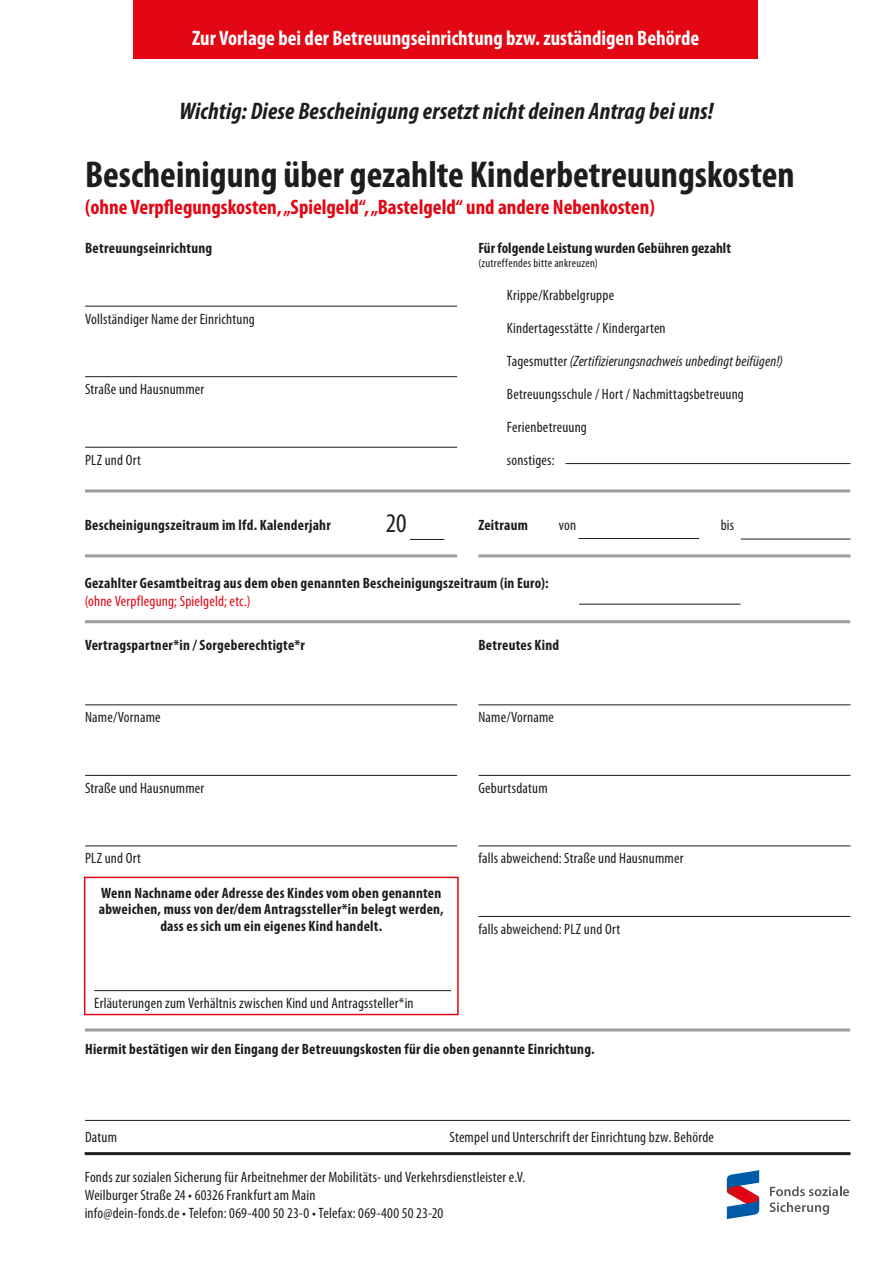
<style>
.page{position:relative;width:893px;height:1263px;background:#fff}
.page>*{position:absolute;margin:0;border:0;box-sizing:border-box;transform-origin:0 0}
.t1{font:700 condensed 37.5px "Myriad Pro";color:#1d1d1b}
.t2{font:condensed 27px "Myriad Pro";color:#1d1d1b}
.t3{font:italic 700 condensed 24px "Myriad Pro";letter-spacing:.01em;color:#1d1d1b}
.t4{font:700 condensed 21px "Myriad Pro";color:#e30613}
.t5{font:700 condensed 21px "Myriad Pro";color:#fff}
.t6{font:condensed 15px/18px "Myriad Pro";letter-spacing:.015em;color:#1d1d1b}
.t7{font:700 condensed 15px/16.5px "Myriad Pro";letter-spacing:.015em;color:#1d1d1b;text-align:center}
.t8{font:italic condensed 15px "Myriad Pro";letter-spacing:.01em;color:#1d1d1b}
.t9{font:condensed 15px "Myriad Pro";letter-spacing:.015em;color:#e30613}
.t10{font:condensed 12px "Myriad Pro";letter-spacing:.025em;color:#1d1d1b}
.s1{font-style:normal}
</style>
<div class="page">
<hr style="left:478px;top:704px;width:372px;height:1px;background:#1d1d1b">
<hr style="left:478px;top:775px;width:372px;height:1px;background:#1d1d1b">
<hr style="left:478px;top:845px;width:372px;height:1px;background:#1d1d1b">
<hr style="left:478px;top:916px;width:372px;height:1px;background:#1d1d1b">
<hr style="left:85px;top:704px;width:372px;height:1px;background:#1d1d1b">
<hr style="left:85px;top:775px;width:372px;height:1px;background:#1d1d1b">
<hr style="left:85px;top:845px;width:372px;height:1px;background:#1d1d1b">
<hr style="left:85px;top:1152px;width:765px;height:3px;background:#1d1d1b">
<div style="left:134px;top:0;width:624px;height:58px;background:#e30613"></div>
<hr style="left:410px;top:539px;width:34px;height:1px;background:#1d1d1b">
<hr style="left:85px;top:554px;width:372px;height:3px;background:#9d9d9c">
<hr style="left:478px;top:554px;width:372px;height:3px;background:#9d9d9c">
<hr style="left:85px;top:1028px;width:765px;height:3px;background:#9d9d9c">
<hr style="left:85px;top:489px;width:765px;height:3px;background:#9d9d9c">
<hr style="left:85px;top:620px;width:765px;height:3px;background:#9d9d9c">
<hr style="left:85px;top:306px;width:372px;height:1px;background:#1d1d1b">
<hr style="left:85px;top:376px;width:372px;height:1px;background:#1d1d1b">
<hr style="left:85px;top:447px;width:372px;height:1px;background:#1d1d1b">
<hr style="left:85px;top:1120px;width:765px;height:1px;background:#1d1d1b">
<svg style="left:770px;top:1186px;width:79px;height:10px"></svg>
<svg style="left:770px;top:1202px;width:59px;height:13px"></svg>
<svg style="left:727px;top:1170px;width:32px;height:49px"></svg>
<hr style="left:578px;top:538px;width:121px;height:1px;background:#1d1d1b">
<hr style="left:741px;top:539px;width:109px;height:1px;background:#1d1d1b">
<hr style="left:579px;top:604px;width:161px;height:1px;background:#1d1d1b">
<div style="left:84px;top:877px;width:375px;height:138px;border:2px solid #e30613"></div>
<hr style="left:566px;top:463px;width:284px;height:1px;background:#1d1d1b">
<hr style="left:94px;top:990px;width:357px;height:1px;background:#1d1d1b">
<h3 class="t5" style="left:192px;top:25px;width:509px">Zur Vorlage bei der Betreuungseinrichtung bzw. zuständigen Behörde</h3>
<h3 class="t3" style="left:180px;top:96px;width:535px">Wichtig: Diese Bescheinigung ersetzt nicht deinen Antrag bei uns!</h3>
<h1 class="t1" style="left:85px;top:151px;width:711px">Bescheinigung über gezahlte Kinderbetreuungskosten</h1>
<h3 class="t4" style="left:85px;top:193px;width:571px">(ohne Verpflegungskosten, „Spielgeld“, „Bastelgeld“ und andere Nebenkosten)</h3>
<p class="t7" style="left:85px;top:239px;width:129px">Betreuungseinrichtung</p>
<p class="t6" style="left:85px;top:309px;width:171px">Vollständiger Name der Einrichtung</p>
<p class="t6" style="left:85px;top:380px;width:121px">Straße und Hausnummer</p>
<p class="t6" style="left:85px;top:450px;width:57px">PLZ und Ort</p>
<p class="t7" style="left:478px;top:239px;width:254px">Für folgende Leistung wurden Gebühren gezahlt</p>
<p class="t10" style="left:478px;top:256px;width:121px">(zutreffendes bitte ankreuzen)</p>
<p class="t6" style="left:507px;top:286px;width:109px">Krippe/Krabbelgruppe</p>
<p class="t6" style="left:507px;top:319px;width:160px">Kindertagesstätte / Kindergarten</p>
<p class="t8" style="left:507px;top:352px;width:278px"><span class="s1">Tagesmutter</span> (Zertifizierungsnachweis unbedingt beifügen!)</p>
<p class="t6" style="left:507px;top:385px;width:239px">Betreuungsschule / Hort / Nachmittagsbetreuung</p>
<p class="t6" style="left:507px;top:418px;width:82px">Ferienbetreuung</p>
<p class="t6" style="left:507px;top:451px;width:49px">sonstiges:</p>
<h2 class="t2" style="left:386px;top:507px;width:22px">20</h2>
<p class="t7" style="left:85px;top:516px;width:248px">Bescheinigungszeitraum im lfd. Kalenderjahr</p>
<p class="t7" style="left:478px;top:516px;width:51px">Zeitraum</p>
<p class="t6" style="left:559px;top:516px;width:19px">von</p>
<p class="t6" style="left:721px;top:516px;width:15px">bis</p>
<p class="t7" style="left:85px;top:574px;width:465px">Gezahlter Gesamtbeitrag aus dem oben genannten Bescheinigungszeitraum (in Euro):</p>
<p class="t9" style="left:85px;top:592px;width:167px">(ohne Verpflegung; Spielgeld; etc.)</p>
<p class="t7" style="left:85px;top:636px;width:221px">Vertragspartner*in / Sorgeberechtigte*r</p>
<p class="t7" style="left:478px;top:636px;width:82px">Betreutes Kind</p>
<p class="t6" style="left:85px;top:708px;width:77px">Name/Vorname</p>
<p class="t6" style="left:85px;top:779px;width:121px">Straße und Hausnummer</p>
<p class="t6" style="left:85px;top:849px;width:57px">PLZ und Ort</p>
<p class="t7" style="left:99px;top:884px;width:346px">Wenn Nachname oder Adresse des Kindes vom oben genannten abweichen, muss von der/dem Antragssteller*in belegt werden, dass es sich um ein eigenes Kind handelt.</p>
<p class="t6" style="left:94px;top:994px;width:321px">Erläuterungen zum Verhältnis zwischen Kind und Antragssteller*in</p>
<p class="t6" style="left:478px;top:708px;width:77px">Name/Vorname</p>
<p class="t6" style="left:478px;top:779px;width:71px">Geburtsdatum</p>
<p class="t6" style="left:478px;top:849px;width:206px">falls abweichend: Straße und Hausnummer</p>
<p class="t6" style="left:478px;top:920px;width:143px">falls abweichend: PLZ und Ort</p>
<p class="t7" style="left:85px;top:1041px;width:511px">Hiermit bestätigen wir den Eingang der Betreuungskosten für die oben genannte Einrichtung.</p>
<p class="t6" style="left:85px;top:1128px;width:33px">Datum</p>
<p class="t6" style="left:450px;top:1128px;width:266px">Stempel und Unterschrift der Einrichtung bzw. Behörde</p>
<p class="t6" style="left:85px;top:1168px;width:442px">Fonds zur sozialen Sicherung für Arbeitnehmer der Mobilitäts- und Verkehrsdienstleister e.V.<br>Weilburger Straße 24 • 60326 Frankfurt am Main<br>info@dein-fonds.de • Telefon: 069-400 50 23-0 • Telefax: 069-400 50 23-20</p>
</div>
